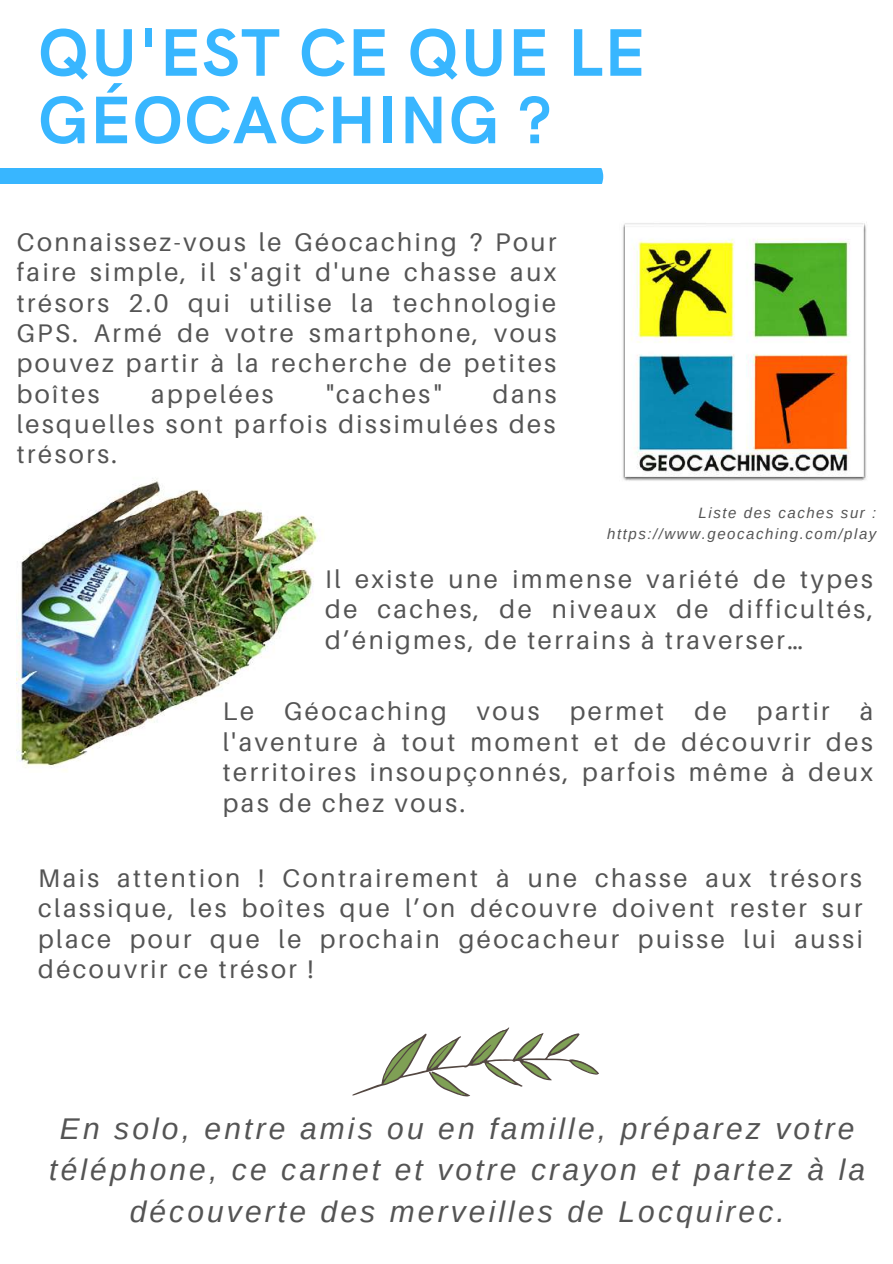
<style>
.page{position:relative;width:893px;height:1264px;background:#fff}
.page>*{position:absolute;margin:0;border:0;box-sizing:border-box;transform-origin:0 0}
.t1{font:700 67.5px/67.5px "HK Grotesk";letter-spacing:.02em;color:#38b6ff}
.t2{font:italic 30px/41.5px "Arimo";letter-spacing:.105em;color:#545454;text-align:center}
.t3{font:25.5px/30.3px "Aileron";letter-spacing:.1em;color:#545454;text-align:justify}
.t4{font:italic 15px/20.2px "Arimo";letter-spacing:.105em;color:#545454;text-align:right}
</style>
<div class="page">
<div style="left:0;top:169px;width:603px;height:15px;background:#38b6ff"></div>
<img style="left:623px;top:222px;width:244px;height:259px">
<img style="left:17px;top:478px;width:301px;height:293px">
<svg style="left:352px;top:1027px;width:247px;height:70px"></svg>
<h1 class="t1" style="left:38px;top:22px;width:608px">QU'EST CE QUE LE<br>GÉOCACHING ?</h1>
<p class="t3" style="left:17px;top:226px;width:541px">Connaissez-vous le Géocaching ? Pour faire simple, il s'agit d'une chasse aux trésors 2.0 qui utilise la technologie GPS. Armé de votre smartphone, vous pouvez partir à la recherche de petites boîtes</p>
<p class="t3" style="left:151px;top:378px;width:124px">appelées</p>
<p class="t3" style="left:325px;top:378px;width:118px">"caches"</p>
<p class="t3" style="left:17px;top:378px;width:541px;text-indent:476px">dans lesquelles sont parfois dissimulées des trésors.</p>
<p class="t4" style="left:607px;top:503px;width:271px">Liste des caches sur : https://www.geocaching.com/play</p>
<p class="t3" style="left:325px;top:563px;width:549px">Il existe une immense variété de types de caches, de niveaux de difficultés, d’énigmes, de terrains à traverser…</p>
<p class="t3" style="left:223px;top:696px;width:652px">Le Géocaching vous permet de partir à l'aventure à tout moment et de découvrir des territoires insoupçonnés, parfois même à deux pas de chez vous.</p>
<p class="t3" style="left:38px;top:862px;width:826px">Mais attention ! Contrairement à une chasse aux trésors classique, les boîtes que l’on découvre doivent rester sur place pour que le prochain géocacheur puisse lui aussi découvrir ce trésor !</p>
<p class="t2" style="left:49px;top:1107px;width:817px">En solo, entre amis ou en famille, préparez votre téléphone, ce carnet et votre crayon et partez à la découverte des merveilles de Locquirec.</p>
</div>
